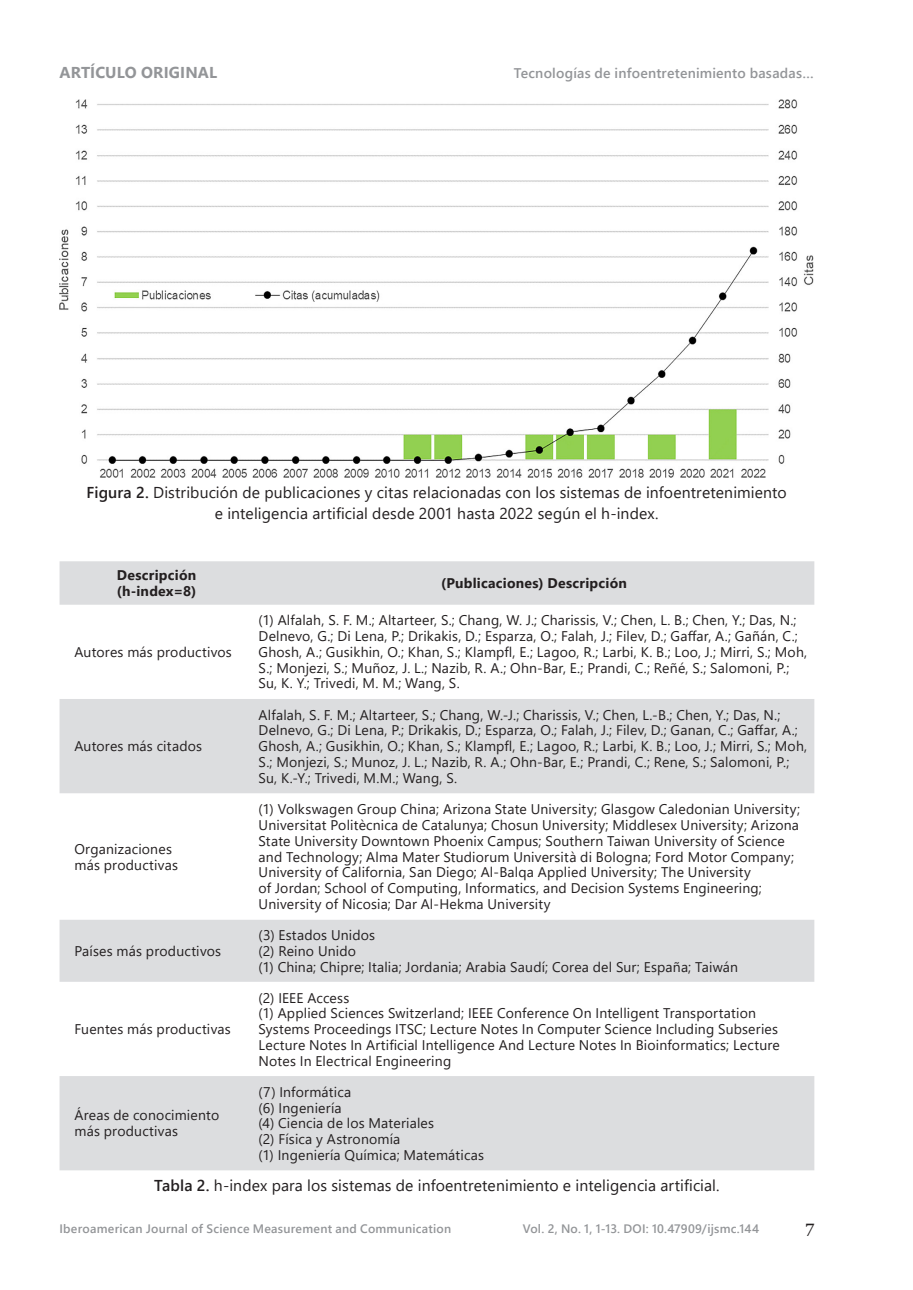
<style>
.page{position:relative;width:913px;height:1290px;background:#fff}
.page>*{position:absolute;margin:0;border:0;box-sizing:border-box;transform-origin:0 0}
.t1{font:17.5px "Georgia";color:#231f20}
.Pie_de_foto{font:15.75px/21px "Segoe UI";letter-spacing:.01em;color:#231f20;text-align:center}
.t2{font:700 15.75px "Segoe UI";letter-spacing:.005em;color:#939598}
.Tablas{font:14px/15.8px "Segoe UI";letter-spacing:.015em;color:#231f20}
.Tablas-2{font:700 14px "Segoe UI";letter-spacing:.015em;color:#231f20}
.t3{font:600 14px "Segoe UI";letter-spacing:.015em;color:#939598}
.t4{font:600 12.25px "Segoe UI";letter-spacing:.02em;color:#939598}
.s1{font-weight:600}
</style>
<div class="page">
<svg style="left:60px;top:561px;width:754px;height:609px"></svg>
<img style="left:60px;top:99px;width:754px;height:378px">
<p class="t2" style="left:60px;top:58px;width:159px">ARTÍCULO ORIGINAL</p>
<p class="t3" style="left:514px;top:60px;width:301px">Tecnologías de infoentretenimiento basadas…</p>
<p class="Pie_de_foto" style="left:86px;top:481px;width:702px"><span class="s1">Figura 2.</span> Distribución de publicaciones y citas relacionadas con los sistemas de infoentretenimiento e inteligencia artificial desde 2001 hasta 2022 según el h-index.</p>
<p class="Tablas-2" style="left:117px;top:562px;width:81px">Descripción</p>
<p class="Tablas-2" style="left:117px;top:578px;width:81px">(h-index=8)</p>
<p class="Tablas" style="left:74px;top:643px;width:159px">Autores más productivos</p>
<p class="Tablas" style="left:74px;top:737px;width:129px">Autores más citados</p>
<p class="Tablas" style="left:74px;top:840px;width:105px">Organizaciones más productivas</p>
<p class="Tablas" style="left:74px;top:942px;width:148px">Países más productivos</p>
<p class="Tablas" style="left:74px;top:1020px;width:158px">Fuentes más productivas</p>
<p class="Tablas-2" style="left:441px;top:570px;width:187px">(Publicaciones) Descripción</p>
<p class="Tablas" style="left:259px;top:611px;width:550px">(1) Alfalah, S. F. M.; Altarteer, S.; Chang, W. J.; Charissis, V.; Chen, L. B.; Chen, Y.; Das, N.; Delnevo, G.; Di Lena, P.; Drikakis, D.; Esparza, O.; Falah, J.; Filev, D.; Gaffar, A.; Gañán, C.; Ghosh, A.; Gusikhin, O.; Khan, S.; Klampfl, E.; Lagoo, R.; Larbi, K. B.; Loo, J.; Mirri, S.; Moh, S.; Monjezi, S.; Muñoz, J. L.; Nazib, R. A.; Ohn-Bar, E.; Prandi, C.; Reñé, S.; Salomoni, P.; Su, K. Y.; Trivedi, M. M.; Wang, S.</p>
<p class="Tablas" style="left:259px;top:706px;width:550px">Alfalah, S. F. M.; Altarteer, S.; Chang, W.-J.; Charissis, V.; Chen, L.-B.; Chen, Y.; Das, N.; Delnevo, G.; Di Lena, P.; Drikakis, D.; Esparza, O.; Falah, J.; Filev, D.; Ganan, C.; Gaffar, A.; Ghosh, A.; Gusikhin, O.; Khan, S.; Klampfl, E.; Lagoo, R.; Larbi, K. B.; Loo, J.; Mirri, S.; Moh, S.; Monjezi, S.; Munoz, J. L.; Nazib, R. A.; Ohn-Bar, E.; Prandi, C.; Rene, S.; Salomoni, P.; Su, K.-Y.; Trivedi, M.M.; Wang, S.</p>
<p class="Tablas" style="left:259px;top:800px;width:543px">(1) Volkswagen Group China; Arizona State University; Glasgow Caledonian University; Universitat Politècnica de Catalunya; Chosun University; Middlesex University; Arizona State University Downtown Phoenix Campus; Southern Taiwan University of Science and Technology; Alma Mater Studiorum Università di Bologna; Ford Motor Company; University of California, San Diego; Al-Balqa Applied University; The University<br>of Jordan; School of Computing, Informatics, and Decision Systems Engineering; University of Nicosia; Dar Al-Hekma University</p>
<p class="Tablas" style="left:259px;top:926px;width:118px">(3) Estados Unidos</p>
<p class="Tablas" style="left:259px;top:942px;width:99px">(2) Reino Unido</p>
<p class="Tablas" style="left:259px;top:957px;width:481px">(1) China; Chipre; Italia; Jordania; Arabia Saudí; Corea del Sur; España; Taiwán</p>
<p class="Tablas" style="left:259px;top:988px;width:92px">(2) IEEE Access</p>
<p class="Tablas" style="left:259px;top:1004px;width:523px">(1) Applied Sciences Switzerland; IEEE Conference On Intelligent Transportation Systems Proceedings ITSC; Lecture Notes In Computer Science Including Subseries Lecture Notes In Artificial Intelligence And Lecture Notes In Bioinformatics; Lecture Notes In Electrical Engineering</p>
<p class="Tablas" style="left:259px;top:1083px;width:94px">(7) Informática</p>
<p class="Tablas" style="left:259px;top:1098px;width:85px">(6) Ingeniería</p>
<p class="Tablas" style="left:259px;top:1114px;width:177px">(4) Ciencia de los Materiales</p>
<p class="Tablas" style="left:259px;top:1130px;width:143px">(2) Física y Astronomía</p>
<p class="Tablas" style="left:259px;top:1146px;width:227px">(1) Ingeniería Química; Matemáticas</p>
<p class="Pie_de_foto" style="left:154px;top:1174px;width:567px"><span class="s1">Tabla 2.</span> h-index para los sistemas de infoentretenimiento e inteligencia artificial.</p>
<p class="Tablas" style="left:74px;top:1106px;width:146px">Áreas de conocimiento más productivas</p>
<p class="t4" style="left:60px;top:1217px;width:393px">Iberoamerican Journal of Science Measurement and Communication</p>
<p class="t4" style="left:523px;top:1217px;width:238px">Vol. 2, No. 1, 1-13. DOI: 10.47909/ijsmc.144</p>
<p class="t1" style="left:805px;top:1217px;width:10px">7</p>
</div>
